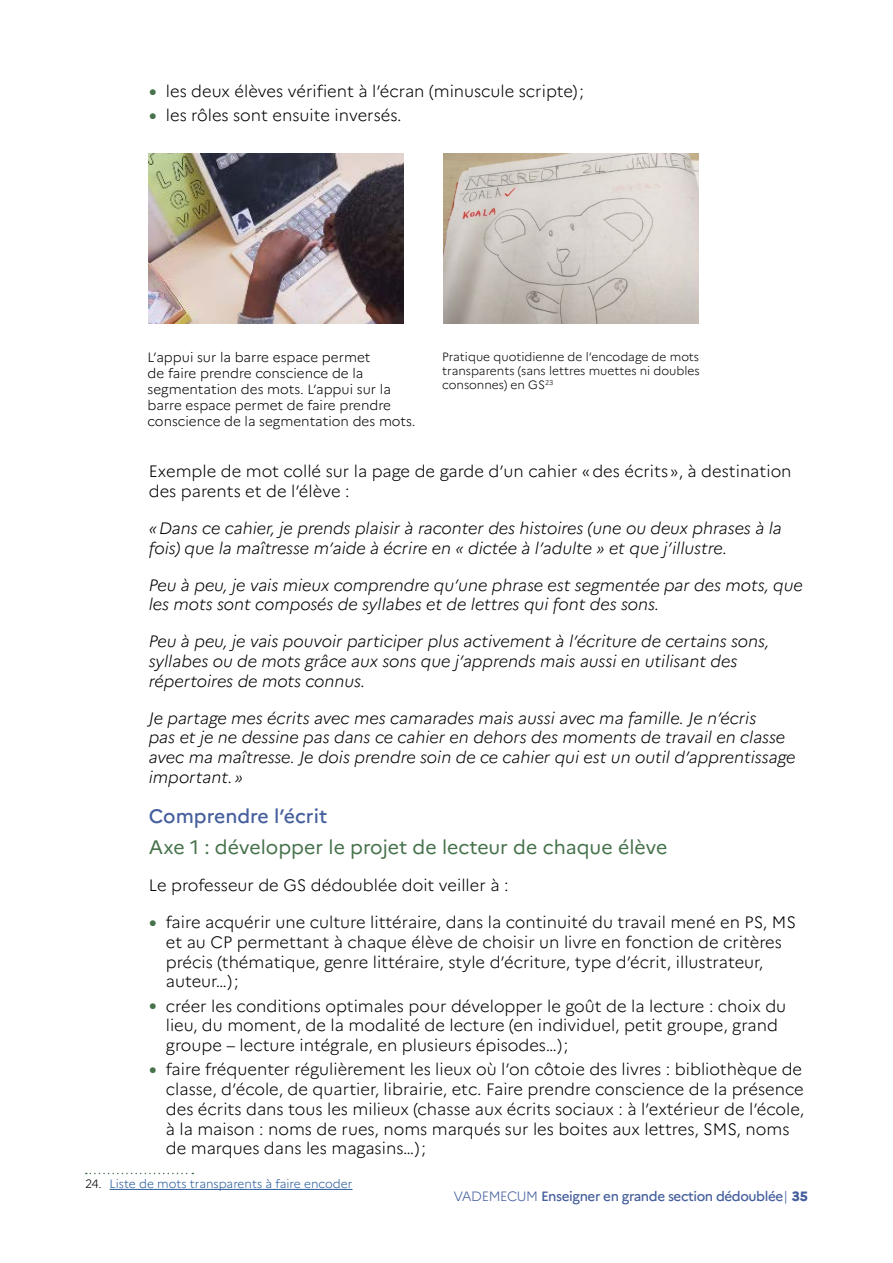
<style>
.page{position:relative;width:893px;height:1263px;background:#fff}
.page>*{position:absolute;margin:0;border:0;box-sizing:border-box;transform-origin:0 0}
.t1{font:19.5px "Marianne";color:#46724b}
.t2{font:500 19.5px "Marianne";color:#465f9d}
.t3{font:300 16.5px/19.8px "Marianne";color:#000}
.t4{font:italic 300 16.5px/19.8px "Marianne";color:#000}
.t5{font:300 13.5px/16.2px "Marianne";color:#000}
.t6{font:500 13.5px "Marianne";letter-spacing:-.03em;color:#465f9d}
.t7{font:300 12px/14.4px "Marianne";color:#000;text-align:justify}
.t8{font:300 12px "Marianne";color:#275b9b}
.s1{font-family:"Arial";font-weight:400;font-size:13.5px;color:#46724b}
.s2{color:#000}
.s3{font-weight:300}
.s4{font-weight:800}
</style>
<div class="page">
<svg style="left:86px;top:1173px;width:107px;height:1px"></svg>
<hr style="left:110px;top:1189px;width:242px;height:1px;background:#275b9b">
<img style="left:149px;top:153px;width:255px;height:170px">
<img style="left:444px;top:153px;width:255px;height:170px">
<p class="t3" style="left:149px;top:82px;width:437px"><span class="s1">●</span> les deux élèves vérifient à l’écran (minuscule scripte);</p>
<p class="t3" style="left:149px;top:106px;width:254px"><span class="s1">●</span> les rôles sont ensuite inversés.</p>
<p class="t5" style="left:148px;top:349px;width:269px">L’appui sur la barre espace permet<br>de faire prendre conscience de la segmentation des mots. L’appui sur la barre espace permet de faire prendre conscience de la segmentation des mots.</p>
<p class="t7" style="left:442px;top:349px;width:259px">Pratique quotidienne de l’encodage de mots transparents (sans lettres muettes ni doubles consonnes) en GS<sup>23</sup></p>
<p class="t3" style="left:149px;top:461px;width:644px">Exemple de mot collé sur la page de garde d’un cahier «des écrits», à destination des parents et de l’élève :<sup>24</sup></p>
<p class="t4" style="left:149px;top:518px;width:634px">«Dans ce cahier, je prends plaisir à raconter des histoires (une ou deux phrases à la fois) que la maîtresse m’aide à écrire en « dictée à l’adulte » et que j’illustre.</p>
<p class="t4" style="left:149px;top:575px;width:656px">Peu à peu, je vais mieux comprendre qu’une phrase est segmentée par des mots, que les mots sont composés de syllabes et de lettres qui font des sons.</p>
<p class="t4" style="left:149px;top:631px;width:622px">Peu à peu, je vais pouvoir participer plus activement à l’écriture de certains sons, syllabes ou de mots grâce aux sons que j’apprends mais aussi en utilisant des répertoires de mots connus.</p>
<p class="t4" style="left:149px;top:708px;width:648px">Je partage mes écrits avec mes camarades mais aussi avec ma famille. Je n’écris<br>pas et je ne dessine pas dans ce cahier en dehors des moments de travail en classe avec ma maîtresse. Je dois prendre soin de ce cahier qui est un outil d’apprentissage important. »</p>
<p class="t2" style="left:149px;top:804px;width:180px">Comprendre l’écrit</p>
<p class="t1" style="left:149px;top:835px;width:520px">Axe 1 : développer le projet de lecteur de chaque élève</p>
<p class="t3" style="left:149px;top:875px;width:361px">Le professeur de GS dédoublée doit veiller à :</p>
<p class="t3" style="left:166px;top:912px;width:632px;text-indent:-17px"><span class="s1">●</span> faire acquérir une culture littéraire, dans la continuité du travail mené en PS, MS et au CP permettant à chaque élève de choisir un livre en fonction de critères précis (thématique, genre littéraire, style d’écriture, type d’écrit, illustrateur, auteur…);</p>
<p class="t3" style="left:166px;top:996px;width:622px;text-indent:-17px"><span class="s1">●</span> créer les conditions optimales pour développer le goût de la lecture : choix du lieu, du moment, de la modalité de lecture (en individuel, petit groupe, grand groupe – lecture intégrale, en plusieurs épisodes…);</p>
<p class="t3" style="left:166px;top:1059px;width:640px;text-indent:-17px"><span class="s1">●</span> faire fréquenter régulièrement les lieux où l’on côtoie des livres : bibliothèque de classe, d’école, de quartier, librairie, etc. Faire prendre conscience de la présence des écrits dans tous les milieux (chasse aux écrits sociaux : à l’extérieur de l’école, à la maison : noms de rues, noms marqués sur les boites aux lettres, SMS, noms de marques dans les magasins…);</p>
<p class="t8" style="left:85px;top:1176px;width:269px"><span class="s2">24.</span> Liste de mots transparents à faire encoder</p>
<p class="t6" style="left:453px;top:1188px;width:356px"><span class="s3">VADEMECUM</span> Enseigner en grande section dédoublée<span class="s3">|</span> <span class="s4">35</span></p>
</div>
